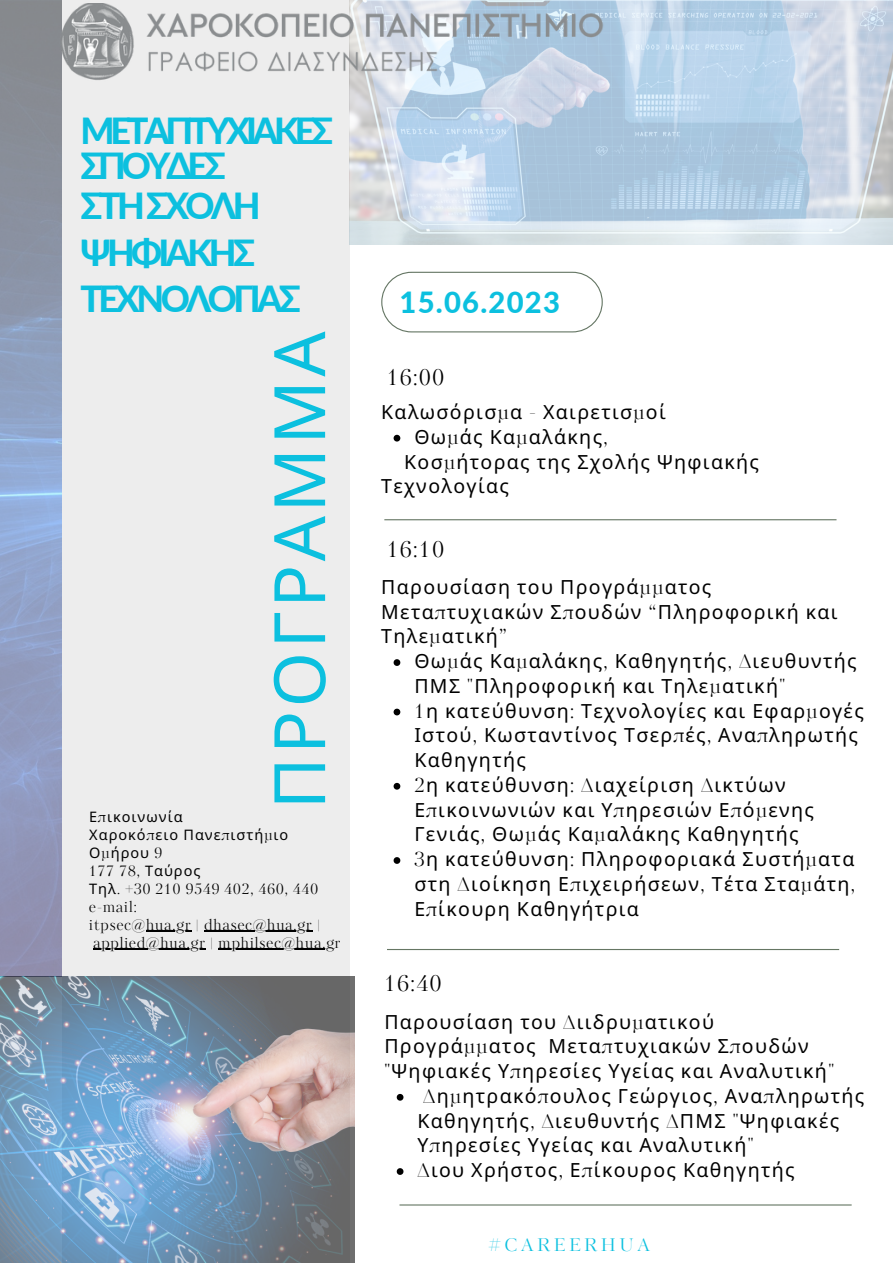
<style>
.page{position:relative;width:893px;height:1264px;background:#fff}
.page>*{position:absolute;margin:0;border:0;box-sizing:border-box;transform-origin:0 0}
.t1{font:70.95px "Noto Sans";letter-spacing:.05em;color:#0cc0df}
.t2{font:800 36px/46px "Lato";letter-spacing:-.1em;color:#0cc0df}
.t3{font:800 29.1px "Lato";letter-spacing:.045em;color:#0cc0df}
.t4{font:21.9px "Kudryashev Display Contrast";letter-spacing:.07em;color:#000}
.t5{font:19.5px/24.8px "Noto Sans";letter-spacing:.07em;color:#000}
.t6{font:17.55px "Kudryashev Display Contrast";letter-spacing:.2em;color:#0cc0df}
.t7{font:14.4px "Kudryashev Display Contrast";letter-spacing:.07em;color:#000}
.t8{font:14.4px "Noto Sans";letter-spacing:.07em;color:#000}
.s1{font-family:"Kudryashev Display Contrast"}
.s2{font-family:"Noto Sans"}
</style>
<div class="page">
<div style="left:62px;top:0;width:287px;height:1262px;background:#ededed"></div>
<img style="left:0;top:976px;width:354px;height:286px">
<img style="left:349px;top:0;width:543px;height:245px">
<hr style="left:384px;top:519px;width:452px;height:1px;background:#657663">
<hr style="left:387px;top:948px;width:452px;height:2px;background:#657663">
<hr style="left:399px;top:1204px;width:452px;height:1px;background:#657663">
<svg style="left:381px;top:272px;width:221px;height:60px"></svg>
<img style="left:51px;top:3px;width:599px;height:82px">
<svg style="left:393px;top:435px;width:7px;height:6px"></svg>
<svg style="left:393px;top:659px;width:7px;height:7px"></svg>
<svg style="left:393px;top:708px;width:7px;height:7px"></svg>
<svg style="left:393px;top:783px;width:7px;height:6px"></svg>
<svg style="left:393px;top:857px;width:7px;height:6px"></svg>
<svg style="left:396px;top:1093px;width:7px;height:7px"></svg>
<svg style="left:396px;top:1168px;width:7px;height:6px"></svg>
<hr style="left:146px;top:930px;width:46px;height:1px;background:#000">
<hr style="left:204px;top:930px;width:109px;height:1px;background:#000">
<hr style="left:93px;top:948px;width:113px;height:1px;background:#000">
<hr style="left:219px;top:948px;width:116px;height:1px;background:#000">
<p class="t2" style="left:80px;top:107px;width:254px">ΜΕΤΑΠΤΥΧΙΑΚΕΣ</p>
<p class="t2" style="left:80px;top:142px;width:147px">ΣΠΟΥΔΕΣ</p>
<p class="t2" style="left:80px;top:182px;width:222px">ΣΤΗΣΧΟΛΗ<br>ΨΗΦΙΑΚΗΣ<br>ΤΕΧΝΟΛΟΓΙΑΣ</p>
<p class="t1" style="left:249px;top:809px;width:479px;rotate:-90deg">ΠΡΟΓΡΑΜΜΑ</p>
<p class="t8" style="left:89px;top:806px;width:95px">Ε<span class="s1">π</span>ικοινωνία</p>
<p class="t8" style="left:89px;top:824px;width:200px">Χαροκό<span class="s1">π</span>ειο Πανε<span class="s1">π</span>ιστή<span class="s1">μ</span>ιο</p>
<p class="t8" style="left:89px;top:842px;width:74px">Ο<span class="s1">μ</span>ήρου <span class="s1">9</span></p>
<p class="t7" style="left:89px;top:860px;width:113px">177 78, <span class="s2">Ταύρος</span></p>
<p class="t7" style="left:89px;top:878px;width:230px"><span class="s2">Τηλ</span>. +30 210 9549 402, 460, 440</p>
<p class="t7" style="left:89px;top:896px;width:49px">e-mail:</p>
<p class="t7" style="left:89px;top:914px;width:232px">itpsec@hua.gr | dhasec@hua.gr |</p>
<p class="t7" style="left:93px;top:932px;width:248px">applied@hua.gr | mphilsec@hua.gr</p>
<p class="t3" style="left:399px;top:284px;width:162px">15.06.2023</p>
<p class="t4" style="left:387px;top:362px;width:59px">16:00</p>
<p class="t5" style="left:381px;top:399px;width:286px">Καλωσόρισ<span class="s1">μ</span>α <span class="s1">-</span> Χαιρετισ<span class="s1">μ</span>οί</p>
<p class="t5" style="left:381px;top:448px;width:379px;text-indent:23px">Κοσ<span class="s1">μ</span>ήτορας της Σχολής Ψηφιακής<br>Τεχνολογίας</p>
<p class="t5" style="left:414px;top:424px;width:195px">Θω<span class="s1">μ</span>άς Κα<span class="s1">μ</span>αλάκης<span class="s1">,</span></p>
<p class="t4" style="left:387px;top:534px;width:59px">16:10</p>
<p class="t5" style="left:381px;top:574px;width:458px">Παρουσίαση του Προγρά<span class="s1">μμ</span>ατος<br>Μετα<span class="s1">π</span>τυχιακών Σ<span class="s1">π</span>ουδών <span class="s1">“</span>Πληροφορική και<br>Τηλε<span class="s1">μ</span>ατική<span class="s1">”</span></p>
<p class="t5" style="left:414px;top:648px;width:443px">Θω<span class="s1">μ</span>άς Κα<span class="s1">μ</span>αλάκης<span class="s1">,</span> Καθηγητής<span class="s1">, Δ</span>ιευθυντής<br>ΠΜΣ <span class="s1">"</span>Πληροφορική και Τηλε<span class="s1">μ</span>ατική<span class="s1">"</span></p>
<p class="t5" style="left:414px;top:697px;width:451px"><span class="s1">1</span>η κατεύθυνση<span class="s1">:</span> Τεχνολογίες και Εφαρ<span class="s1">μ</span>ογές<br>Ιστού<span class="s1">,</span> Κωσταντίνος Τσερ<span class="s1">π</span>ές<span class="s1">,</span> Ανα<span class="s1">π</span>ληρωτής<br>Καθηγητής</p>
<p class="t5" style="left:414px;top:772px;width:401px"><span class="s1">2</span>η κατεύθυνση<span class="s1">: Δ</span>ιαχείριση <span class="s1">Δ</span>ικτύων<br>Ε<span class="s1">π</span>ικοινωνιών και Υ<span class="s1">π</span>ηρεσιών Ε<span class="s1">π</span>ό<span class="s1">μ</span>ενης<br>Γενιάς<span class="s1">,</span> Θω<span class="s1">μ</span>άς Κα<span class="s1">μ</span>αλάκης Καθηγητής</p>
<p class="t5" style="left:414px;top:846px;width:442px;text-align:justify"><span class="s1">3</span>η κατεύθυνση<span class="s1">:</span> Πληροφοριακά Συστή<span class="s1">μ</span>ατα στη <span class="s1">Δ</span>ιοίκηση Ε<span class="s1">π</span>ιχειρήσεων<span class="s1">,</span> Τέτα Στα<span class="s1">μ</span>άτη<span class="s1">, </span>Ε<span class="s1">π</span>ίκουρη Καθηγήτρια</p>
<p class="t4" style="left:384px;top:967px;width:59px">16:40</p>
<p class="t5" style="left:384px;top:1008px;width:451px">Παρουσίαση του <span class="s1">Δ</span>ιιδρυ<span class="s1">μ</span>ατικού<br>Προγρά<span class="s1">μμ</span>ατος Μετα<span class="s1">π</span>τυχιακών Σ<span class="s1">π</span>ουδών <span class="s1">"</span>Ψηφιακές Υ<span class="s1">π</span>ηρεσίες Υγείας και Αναλυτική<span class="s1">"</span></p>
<p class="t5" style="left:417px;top:1082px;width:448px"><span class="s1">Δ</span>η<span class="s1">μ</span>ητρακό<span class="s1">π</span>ουλος Γεώργιος<span class="s1">,</span> Ανα<span class="s1">π</span>ληρωτής<br>Καθηγητής<span class="s1">, Δ</span>ιευθυντής <span class="s1">Δ</span>ΠΜΣ <span class="s1">"</span>Ψηφιακές<br>Υ<span class="s1">π</span>ηρεσίες Υγείας και Αναλυτική<span class="s1">"</span></p>
<p class="t5" style="left:417px;top:1157px;width:378px"><span class="s1">Δ</span>ιου Χρήστος<span class="s1">,</span> Ε<span class="s1">π</span>ίκουρος Καθηγητής</p>
<p class="t6" style="left:488px;top:1232px;width:163px">#CAREERHUA</p>
</div>
